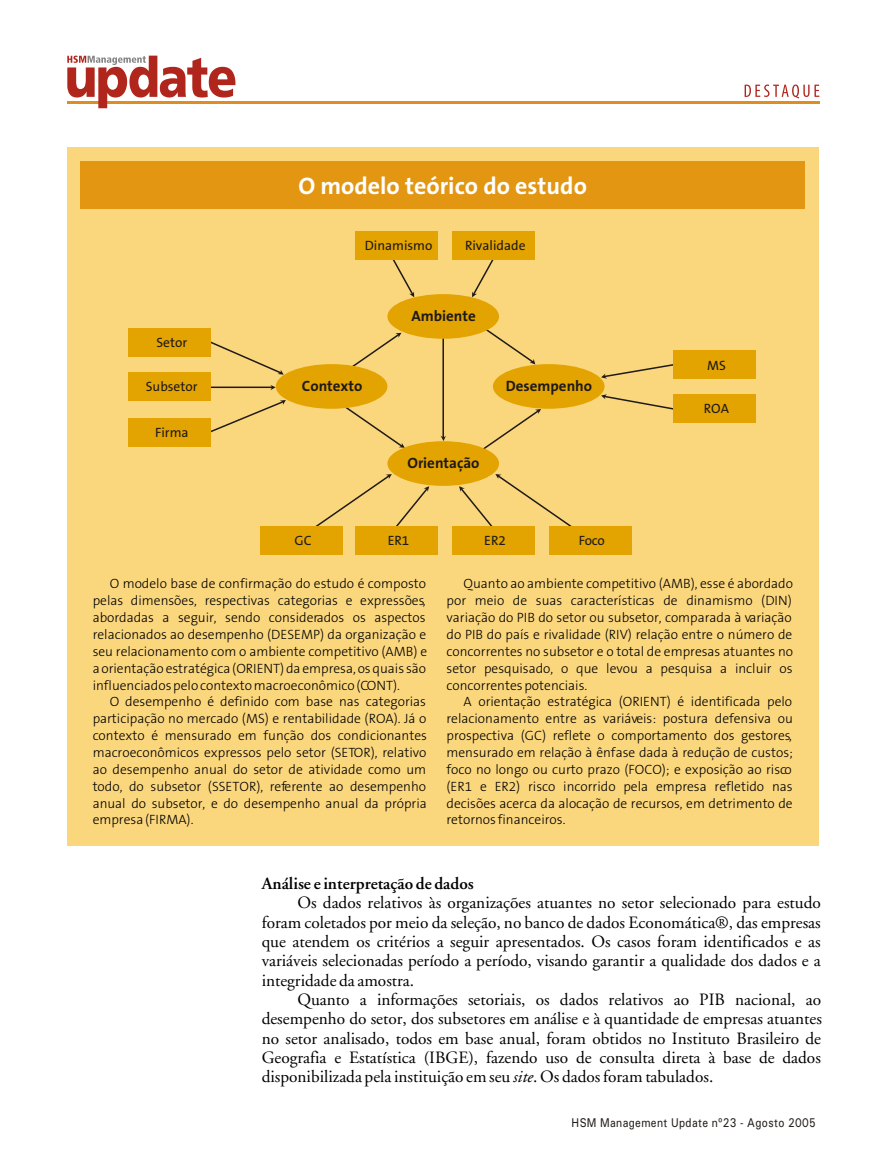
<style>
.page{position:relative;width:885px;height:1170px;background:#fff}
.page>*{position:absolute;margin:0;border:0;box-sizing:border-box;transform-origin:0 0}
.t1{font:700 24px "The Sans B7";color:#fff}
.t2{font:17.25px/19.4px "Adobe Garamond";color:#000;text-align:justify}
.t3{font:600 17.25px "Adobe Garamond";color:#000}
.t4{font:700 15px "The Sans B7";color:#1f1a17}
.t5{font:300 13.5px/16.8px "The Sans B3";color:#000;text-align:justify}
.t6{font:13.5px "The Sans B5 Plain";color:#1f1a17}
.t7{font:12.75px "Univers";letter-spacing:.035em;color:#1f1a17;scale:.84 1}
.s1{font-style:italic}
</style>
<div class="page">
<hr style="left:67px;top:101px;width:752px;height:3px;background:#e08c1f">
<svg style="left:67px;top:56px;width:168px;height:52px"></svg>
<svg style="left:745px;top:85px;width:74px;height:14px"></svg>
<div style="left:67px;top:147px;width:752px;height:699px;background:#fad67d"></div>
<div style="left:80px;top:162px;width:724px;height:47px;background:#e39612"></div>
<svg style="left:601px;top:394px;width:72px;height:16px"></svg>
<svg style="left:315px;top:474px;width:115px;height:64px"></svg>
<svg style="left:455px;top:304px;width:81px;height:60px"></svg>
<svg style="left:311px;top:332px;width:94px;height:116px"></svg>
<hr style="left:442px;top:336px;width:2px;height:102px;background:#1f1a17">
<svg style="left:601px;top:364px;width:72px;height:15px"></svg>
<hr style="left:206px;top:387px;width:67px;height:1px;background:#1f1a17">
<svg style="left:211px;top:400px;width:75px;height:33px"></svg>
<svg style="left:211px;top:341px;width:73px;height:34px"></svg>
<svg style="left:472px;top:260px;width:22px;height:37px"></svg>
<div style="left:355px;top:231px;width:83px;height:29px;background:#e3a300"></div>
<div style="left:452px;top:231px;width:82px;height:29px;background:#e3a300"></div>
<div style="left:387px;top:294px;width:112px;height:45px;background:#e3a300;border-radius:50%"></div>
<svg style="left:392px;top:260px;width:23px;height:37px"></svg>
<div style="left:276px;top:364px;width:111px;height:45px;background:#e3a300;border-radius:50%"></div>
<div style="left:493px;top:364px;width:112px;height:45px;background:#e3a300;border-radius:50%"></div>
<div style="left:387px;top:441px;width:112px;height:45px;background:#e3a300;border-radius:50%"></div>
<div style="left:129px;top:372px;width:82px;height:29px;background:#e3a300"></div>
<div style="left:129px;top:329px;width:82px;height:28px;background:#e3a300"></div>
<div style="left:129px;top:418px;width:82px;height:28px;background:#e3a300"></div>
<svg style="left:270px;top:385px;width:6px;height:5px"></svg>
<svg style="left:441px;top:408px;width:131px;height:130px"></svg>
<div style="left:355px;top:526px;width:83px;height:28px;background:#e3a300"></div>
<div style="left:452px;top:526px;width:82px;height:28px;background:#e3a300"></div>
<div style="left:260px;top:526px;width:82px;height:28px;background:#e3a300"></div>
<div style="left:549px;top:526px;width:82px;height:28px;background:#e3a300"></div>
<div style="left:673px;top:394px;width:83px;height:29px;background:#e3a300"></div>
<div style="left:673px;top:351px;width:83px;height:28px;background:#e3a300"></div>
<h1 class="t1" style="left:298px;top:177px;width:290px">O modelo teórico do estudo</h1>
<p class="t6" style="left:365px;top:240px;width:69px">Dinamismo</p>
<p class="t6" style="left:465px;top:240px;width:62px">Rivalidade</p>
<p class="t6" style="left:156px;top:337px;width:32px">Setor</p>
<p class="t6" style="left:146px;top:381px;width:53px">Subsetor</p>
<p class="t6" style="left:155px;top:427px;width:35px">Firma</p>
<p class="t4" style="left:411px;top:310px;width:66px">Ambiente</p>
<p class="t4" style="left:302px;top:380px;width:62px">Contexto</p>
<p class="t4" style="left:506px;top:380px;width:88px">Desempenho</p>
<p class="t4" style="left:407px;top:457px;width:74px">Orientação</p>
<p class="t6" style="left:295px;top:535px;width:19px">GC</p>
<p class="t6" style="left:388px;top:535px;width:23px">ER1</p>
<p class="t6" style="left:484px;top:535px;width:23px">ER2</p>
<p class="t6" style="left:579px;top:535px;width:28px">Foco</p>
<p class="t6" style="left:707px;top:360px;width:20px">MS</p>
<p class="t6" style="left:704px;top:403px;width:27px">ROA</p>
<p class="t5" style="left:93px;top:577px;width:336px;text-indent:17px">O modelo base de confirmação do estudo é composto pelas dimensões, respectivas categorias e expressões, abordadas a seguir, sendo considerados os aspectos relacionados ao desempenho (DESEMP) da organização e seu relacionamento com o ambiente competitivo (AMB) e a orientação estratégica (ORIENT) da empresa, os quais são influenciados pelo contexto macroeconômico (CONT).</p>
<p class="t5" style="left:93px;top:695px;width:336px;text-indent:17px">O desempenho é definido com base nas categorias participação no mercado (MS) e rentabilidade (ROA). Já o contexto é mensurado em função dos condicionantes macroeconômicos expressos pelo setor (SETOR), relativo ao desempenho anual do setor de atividade como um todo, do subsetor (SSETOR), referente ao desempenho anual do subsetor, e do desempenho anual da própria empresa (FIRMA).</p>
<p class="t5" style="left:447px;top:577px;width:348px;text-indent:17px">Quanto ao ambiente competitivo (AMB), esse é abordado por meio de suas características de dinamismo (DIN) variação do PIB do setor ou subsetor, comparada à variação do PIB do país e rivalidade (RIV) relação entre o número de concorrentes no subsetor e o total de empresas atuantes no setor pesquisado, o que levou a pesquisa a incluir os concorrentes potenciais.</p>
<p class="t5" style="left:447px;top:695px;width:348px;text-indent:17px">A orientação estratégica (ORIENT) é identificada pelo relacionamento entre as variáveis: postura defensiva ou prospectiva (GC) reflete o comportamento dos gestores, mensurado em relação à ênfase dada à redução de custos; foco no longo ou curto prazo (FOCO); e exposição ao risco (ER1 e ER2) risco incorrido pela empresa refletido nas decisões acerca da alocação de recursos, em detrimento de retornos financeiros.</p>
<p class="t3" style="left:262px;top:877px;width:214px">Análise e interpretação de dados</p>
<p class="t2" style="left:262px;top:895px;width:561px;text-indent:36px">Os dados relativos às organizações atuantes no setor selecionado para estudo foram coletados por meio da seleção, no banco de dados Economática®, das empresas que atendem os critérios a seguir apresentados. Os casos foram identificados e as variáveis selecionadas período a período, visando garantir a qualidade dos dados e a integridade da amostra.</p>
<p class="t2" style="left:262px;top:991px;width:562px;text-indent:36px">Quanto a informações setoriais, os dados relativos ao PIB nacional, ao desempenho do setor, dos subsetores em análise e à quantidade de empresas atuantes no setor analisado, todos em base anual, foram obtidos no Instituto Brasileiro de Geografia e Estatística (IBGE), fazendo uso de consulta direta à base de dados disponibilizada pela instituição em seu <span class="s1">site</span>. Os dados foram tabulados.</p>
<p class="t7" style="left:572px;top:1118px;width:292px">HSM Management Update nº23 - Agosto 2005</p>
</div>
